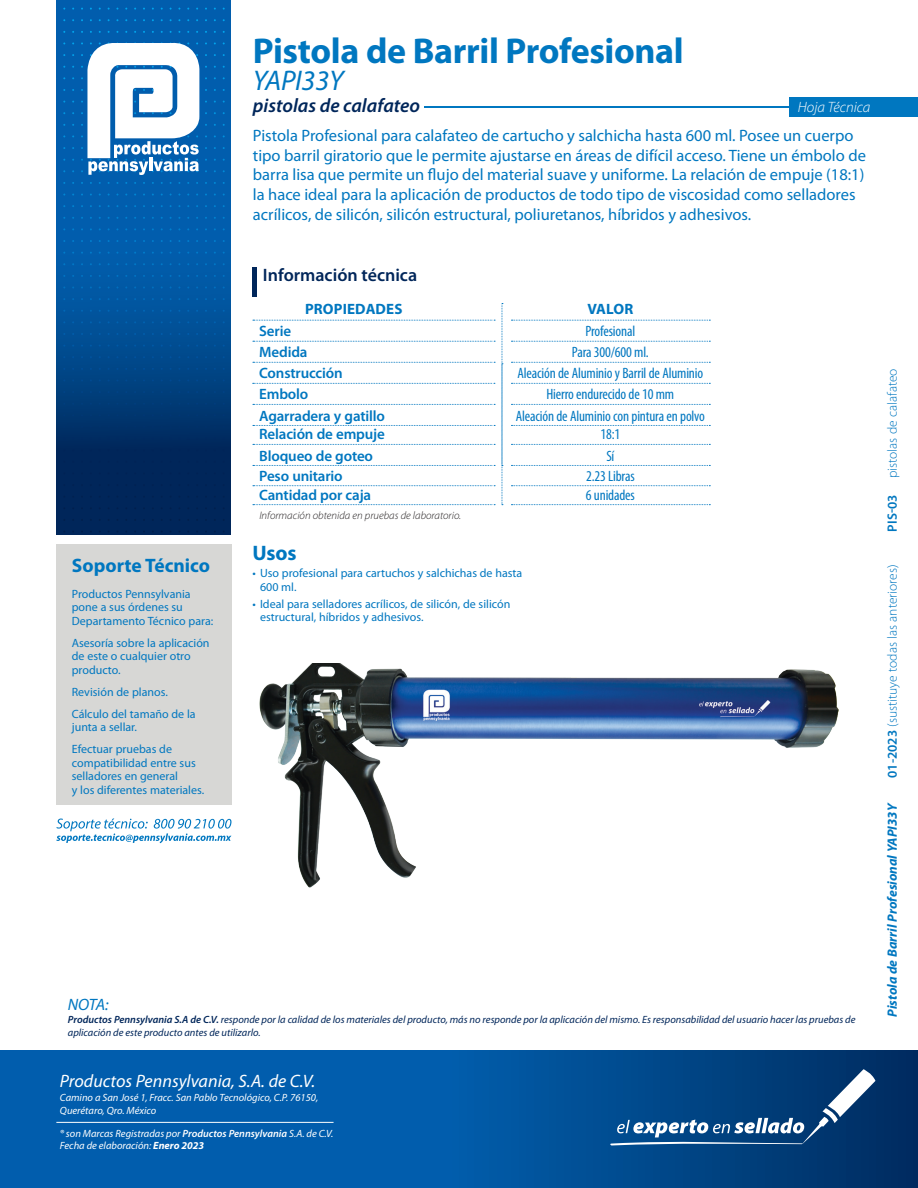
<style>
.page{position:relative;width:918px;height:1188px;background:#fff}
.page>*{position:absolute;margin:0;border:0;box-sizing:border-box;transform-origin:0 0}
.t1{font:700 36px "Myriad Pro";letter-spacing:-.01em;color:#0077c0}
.t2{font:italic 28.5px "Myriad Pro";letter-spacing:-.01em;color:#0077c0}
.subtema{font:700 21px "Myriad Pro";color:#0077c0}
.t3{font:italic 600 19.5px "Myriad Pro";color:#00265a}
.subtema-2{font:700 19.5px "Myriad Pro";color:#0077c0}
.subtema-3{font:italic 18px "Myriad Pro";color:#fff}
.t4{font:600 18px "Myriad Pro";color:#00265a}
.t5{font:16.5px/19.8px "Myriad Pro";color:#0077c0}
.subtema-4{font:italic 16.5px "Myriad Pro";color:#0077c0}
.tabla-frente{font:condensed 15px "Myriad Pro";letter-spacing:-.01em;color:#0077c0}
.tabla-frente-2{font:600 15px "Myriad Pro";letter-spacing:-.01em;color:#0077c0}
.tabla-frente-3{font:700 15px "Myriad Pro";letter-spacing:.01em;color:#0077c0}
.t6{font:italic 300 15px "Myriad Pro";color:#fff}
.texto{font:300 13.5px "Myriad Pro";color:#0077c0}
.texto-2{font:italic 700 13.5px "Myriad Pro";color:#0077c0}
.texto-3{font:12px/13.5px "Myriad Pro";color:#0077c0}
.texto-4{font:italic 300 10.95px "Myriad Pro";color:#231f20}
.t7{font:italic 10.5px/12.6px "Myriad Pro";color:#00265a}
.t8{font:italic 10.5px "Myriad Pro";color:#fff}
.s1{font-weight:600}
.s2{font-weight:700}
</style>
<div class="page">
<svg style="left:0;top:1050px;width:918px;height:138px;background:#00549e"></svg>
<svg style="left:56px;top:0;width:175px;height:534px;background:#00498e"></svg>
<svg style="left:81px;top:42px;width:118px;height:133px"></svg>
<svg style="left:98px;top:145px;width:27px;height:27px"></svg>
<svg style="left:125px;top:135px;width:26px;height:40px"></svg>
<svg style="left:149px;top:135px;width:34px;height:37px"></svg>
<svg style="left:180px;top:145px;width:19px;height:27px"></svg>
<div style="left:790px;top:97px;width:128px;height:20px;background:#0077c0"></div>
<svg style="left:609px;top:1069px;width:266px;height:77px;background:#1f568c"></svg>
<svg style="left:128px;top:819px;width:16px;height:10px"></svg>
<svg style="left:203px;top:819px;width:12px;height:10px"></svg>
<svg style="left:218px;top:819px;width:13px;height:10px"></svg>
<svg style="left:56px;top:819px;width:17px;height:24px"></svg>
<svg style="left:73px;top:821px;width:17px;height:20px"></svg>
<svg style="left:91px;top:820px;width:17px;height:21px"></svg>
<svg style="left:108px;top:819px;width:19px;height:22px"></svg>
<svg style="left:126px;top:835px;width:18px;height:8px"></svg>
<svg style="left:144px;top:819px;width:29px;height:24px"></svg>
<svg style="left:173px;top:819px;width:27px;height:22px"></svg>
<svg style="left:196px;top:836px;width:18px;height:5px"></svg>
<svg style="left:215px;top:836px;width:16px;height:5px"></svg>
<div style="left:252px;top:268px;width:5px;height:29px;background:#00265a"></div>
<svg style="left:253px;top:320px;width:242px;height:1px"></svg>
<svg style="left:511px;top:320px;width:199px;height:1px"></svg>
<svg style="left:253px;top:341px;width:242px;height:1px"></svg>
<svg style="left:511px;top:341px;width:199px;height:1px"></svg>
<svg style="left:253px;top:362px;width:242px;height:1px"></svg>
<svg style="left:511px;top:362px;width:199px;height:1px"></svg>
<svg style="left:253px;top:383px;width:242px;height:1px"></svg>
<svg style="left:511px;top:383px;width:199px;height:1px"></svg>
<svg style="left:253px;top:404px;width:242px;height:1px"></svg>
<svg style="left:511px;top:404px;width:199px;height:1px"></svg>
<svg style="left:253px;top:425px;width:242px;height:1px"></svg>
<svg style="left:253px;top:485px;width:242px;height:1px"></svg>
<svg style="left:253px;top:444px;width:242px;height:1px"></svg>
<svg style="left:253px;top:504px;width:242px;height:1px"></svg>
<svg style="left:253px;top:465px;width:242px;height:1px"></svg>
<svg style="left:511px;top:425px;width:199px;height:1px"></svg>
<svg style="left:511px;top:485px;width:199px;height:1px"></svg>
<svg style="left:511px;top:444px;width:199px;height:1px"></svg>
<svg style="left:511px;top:504px;width:199px;height:1px"></svg>
<svg style="left:511px;top:465px;width:199px;height:1px"></svg>
<svg style="left:502px;top:303px;width:1px;height:202px"></svg>
<hr style="left:424px;top:106px;width:366px;height:2px;background:#0077c0">
<img style="left:259px;top:664px;width:579px;height:224px">
<div style="left:56px;top:544px;width:175px;height:261px;background:#d7d7d5"></div>
<hr style="left:56px;top:1122px;width:278px;height:1px;background:#fff">
<p class="t1" style="left:253px;top:27px;width:432px">Pistola de Barril Profesional</p>
<p class="t2" style="left:253px;top:62px;width:92px">YAPI33Y</p>
<p class="t3" style="left:253px;top:93px;width:169px">pistolas de calafateo</p>
<p class="t6" style="left:798px;top:98px;width:74px">Hoja Técnica</p>
<p class="t5" style="left:253px;top:125px;width:615px">Pistola Profesional para calafateo de cartucho y salchicha hasta 600 ml. Posee un cuerpo tipo barril giratorio que le permite ajustarse en áreas de difícil acceso. Tiene un émbolo de barra lisa que permite un flujo del material suave y uniforme. La relación de empuje (18:1) la hace ideal para la aplicación de productos de todo tipo de viscosidad como selladores acrílicos, de silicón, silicón estructural, poliuretanos, híbridos y adhesivos.</p>
<p class="t4" style="left:263px;top:264px;width:156px">Información técnica</p>
<p class="tabla-frente-3" style="left:305px;top:300px;width:99px">PROPIEDADES</p>
<p class="tabla-frente-3" style="left:587px;top:300px;width:47px">VALOR</p>
<p class="tabla-frente-2" style="left:259px;top:322px;width:33px">Serie</p>
<p class="tabla-frente" style="left:586px;top:322px;width:51px">Profesional</p>
<p class="tabla-frente-2" style="left:259px;top:342px;width:50px">Medida</p>
<p class="tabla-frente" style="left:572px;top:343px;width:78px">Para 300/600 ml.</p>
<p class="subtema-2" style="left:72px;top:552px;width:140px">Soporte Técnico</p>
<p class="texto-3" style="left:72px;top:587px;width:143px">Productos Pennsylvania pone a sus órdenes su<br>Departamento Técnico para:</p>
<p class="texto-3" style="left:72px;top:636px;width:139px">Asesoría sobre la aplicación de este o cualquier otro producto.</p>
<p class="texto-3" style="left:72px;top:685px;width:98px">Revisión de planos.</p>
<p class="texto-3" style="left:72px;top:707px;width:125px">Cálculo del tamaño de la junta a sellar.</p>
<p class="texto-3" style="left:72px;top:742px;width:134px">Efectuar pruebas de compatibilidad entre sus selladores en general<br>y los diferentes materiales.</p>
<p class="tabla-frente-2" style="left:259px;top:364px;width:85px">Construcción</p>
<p class="tabla-frente" style="left:518px;top:364px;width:187px">Aleación de Aluminio y Barril de Aluminio</p>
<p class="tabla-frente-2" style="left:259px;top:385px;width:51px">Embolo</p>
<p class="tabla-frente" style="left:547px;top:385px;width:129px">Hierro endurecido de 10 mm</p>
<p class="tabla-frente-2" style="left:259px;top:406px;width:127px">Agarradera y gatillo</p>
<p class="tabla-frente" style="left:516px;top:407px;width:191px">Aleación de Aluminio con pintura en polvo</p>
<p class="tabla-frente-2" style="left:259px;top:425px;width:127px">Relación de empuje</p>
<p class="tabla-frente" style="left:600px;top:425px;width:21px">18:1</p>
<p class="tabla-frente-2" style="left:259px;top:446px;width:115px">Bloqueo de goteo</p>
<p class="tabla-frente" style="left:606px;top:447px;width:10px">Sí</p>
<p class="tabla-frente-2" style="left:259px;top:466px;width:85px">Peso unitario</p>
<p class="tabla-frente" style="left:586px;top:467px;width:50px">2.23 Libras</p>
<p class="tabla-frente-2" style="left:259px;top:485px;width:114px">Cantidad por caja</p>
<p class="tabla-frente" style="left:586px;top:486px;width:51px">6 unidades</p>
<p class="texto-4" style="left:259px;top:509px;width:203px">Información obtenida en pruebas de laboratorio.</p>
<p class="subtema" style="left:252px;top:539px;width:46px">Usos</p>
<p class="texto-3" style="left:260px;top:566px;width:264px;text-indent:-8px">• Uso profesional para cartuchos y salchichas de hasta<br>600 ml.</p>
<p class="texto-3" style="left:260px;top:597px;width:252px;text-indent:-8px">• Ideal para selladores acrílicos, de silicón, de silicón estructural, híbridos y adhesivos.</p>
<p class="subtema-4" style="left:68px;top:995px;width:42px">NOTA:</p>
<p class="t7" style="left:68px;top:1013px;width:789px"><span class="s1">Productos Pennsylvania S.A de C.V.</span> responde por la calidad de los materiales del producto, más no responde por la aplicación del mismo. Es responsabilidad del usuario hacer las pruebas de aplicación de este producto antes de utilizarlo.</p>
<p class="subtema-3" style="left:60px;top:1070px;width:257px">Productos Pennsylvania, S.A. de C.V.</p>
<p class="t8" style="left:60px;top:1091px;width:260px">Camino a San José 1, Fracc. San Pablo Tecnológico, C.P. 76150,</p>
<p class="t8" style="left:60px;top:1104px;width:98px">Querétaro, Qro. México</p>
<p class="t8" style="left:60px;top:1127px;width:275px">® son Marcas Registradas por <span class="s1">Productos Pennsylvania</span> S.A. de C.V.</p>
<p class="t8" style="left:60px;top:1139px;width:146px">Fecha de elaboración: <span class="s2">Enero 2023</span></p>
<p class="texto" style="left:884px;top:532px;width:165px;rotate:-90deg"><span class="s1">PIS-03</span> pistolas de calafateo</p>
<p class="texto" style="left:884px;top:778px;width:215px;rotate:-90deg"><span class="s1">01-2023</span> (sustituye todas las anteriores)</p>
<p class="texto-2" style="left:883px;top:1017px;width:215px;rotate:-90deg">Pistola de Barril Profesional YAPI33Y</p>
</div>
